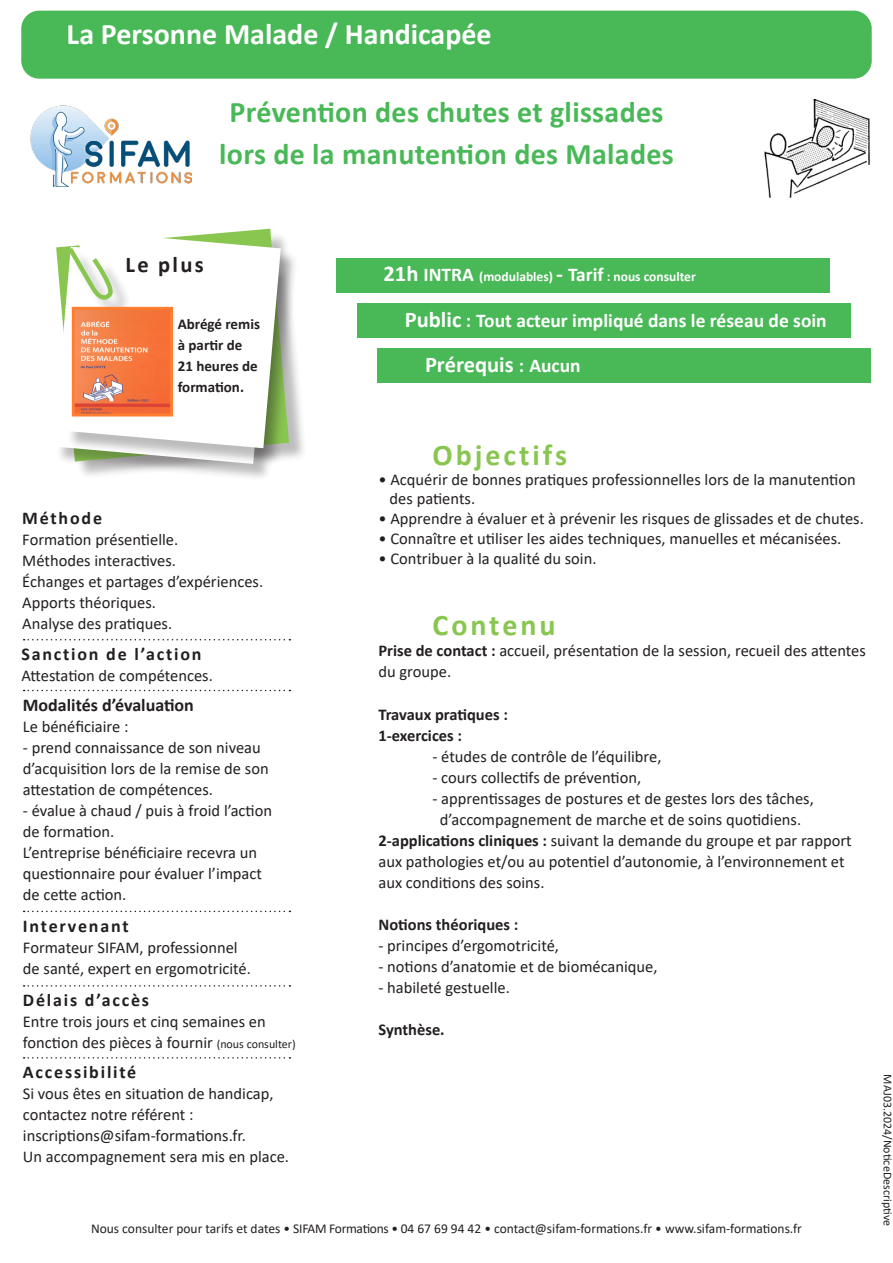
<style>
.page{position:relative;width:893px;height:1263px;background:#fff}
.page>*{position:absolute;margin:0;border:0;box-sizing:border-box;transform-origin:0 0}
.TITRE_1_G{font:700 30px "Calibri";letter-spacing:.01em;color:#49b857}
.t1{font:700 30px "Calibri";color:#fff}
.t2{font:700 30px "Calibri";letter-spacing:.1em;color:#89c650}
.t3{font:700 22.5px "Calibri";color:#fff}
.t4{font:700 22.5px "Calibri";letter-spacing:.1em;color:#231f20}
.t5{font:700 19.5px "Calibri";color:#fff}
.t6{font:700 18px "Calibri";letter-spacing:.1em;color:#231f20}
.t7{font:700 18px "Calibri";color:#231f20}
.t8{font:16.5px/21px "Calibri";color:#231f20}
.t9{font:700 16.5px "Calibri";color:#231f20}
.CORPS_DE_TEXTE{font:700 15px/21px "Calibri";color:#231f20}
.t10{font:13.5px "Calibri";color:#231f20}
.t11{font:700 13.5px "Calibri";color:#fff}
.t12{font:12px "Calibri";color:#231f20}
.s1{font-size:22.5px}
.s2{font-size:19.5px}
.s3{font-size:12px}
.s4{font-weight:700}
</style>
<div class="page">
<img style="left:764px;top:100px;width:106px;height:98px">
<img style="left:30px;top:105px;width:161px;height:81px">
<div style="left:21px;top:11px;width:851px;height:68px;background:#49b857;border-radius:18px"></div>
<div style="left:336px;top:258px;width:493px;height:34px;background:#49b857"></div>
<div style="left:377px;top:348px;width:494px;height:35px;background:#49b857"></div>
<div style="left:357px;top:304px;width:493px;height:34px;background:#49b857"></div>
<svg style="left:24px;top:639px;width:266px;height:1px"></svg>
<svg style="left:24px;top:911px;width:266px;height:1px"></svg>
<svg style="left:24px;top:985px;width:266px;height:2px"></svg>
<svg style="left:24px;top:1057px;width:266px;height:1px"></svg>
<svg style="left:24px;top:690px;width:266px;height:1px"></svg>
<div style="left:59px;top:231px;width:248px;height:249px;background:#231f20;opacity:.3"></div>
<div style="left:56px;top:249px;width:233px;height:233px;background:#231f20;opacity:.3"></div>
<svg style="left:56px;top:247px;width:10px;height:217px"></svg>
<div style="left:66px;top:234px;width:233px;height:232px;background:#231f20;opacity:.3"></div>
<svg style="left:64px;top:231px;width:217px;height:217px"></svg>
<div style="left:72px;top:251px;width:59px;height:67px;background:#231f20;opacity:.3"></div>
<svg style="left:64px;top:243px;width:52px;height:60px"></svg>
<img style="left:76px;top:311px;width:93px;height:101px">
<div style="left:72px;top:307px;width:101px;height:109px;border:3px solid #ff7e30"></div>
<p class="t1" style="left:67px;top:13px;width:426px">La Personne Malade / Handicapée</p>
<p class="TITRE_1_G" style="left:230px;top:91px;width:435px">Prévention des chutes et glissades</p>
<p class="TITRE_1_G" style="left:219px;top:133px;width:456px">lors de la manutention des Malades</p>
<p class="t4" style="left:126px;top:249px;width:80px">Le plus</p>
<p class="CORPS_DE_TEXTE" style="left:178px;top:313px;width:84px">Abrégé remis à partir de</p>
<p class="CORPS_DE_TEXTE" style="left:178px;top:355px;width:81px">21 heures de</p>
<p class="CORPS_DE_TEXTE" style="left:178px;top:376px;width:68px">formation.</p>
<p class="t11" style="left:384px;top:267px;width:314px"><span class="s1">21h</span> <span class="s2">INTRA</span> (modulables) <span class="s1">-</span> <span class="s2">Tarif</span> : nous consulter</p>
<p class="t5" style="left:405px;top:307px;width:423px"><span class="s1">Public</span> : Tout acteur impliqué dans le réseau de soin</p>
<p class="t3" style="left:425px;top:348px;width:157px">Prérequis <span class="s2">: Aucun</span></p>
<p class="t6" style="left:22px;top:506px;width:81px">Méthode</p>
<p class="t8" style="left:22px;top:529px;width:157px">Formation présentielle.</p>
<p class="t8" style="left:22px;top:550px;width:155px">Méthodes interactives.</p>
<p class="t8" style="left:22px;top:571px;width:242px">Échanges et partages d’expériences.<br>Apports théoriques.</p>
<p class="t8" style="left:22px;top:613px;width:151px">Analyse des pratiques.</p>
<p class="t6" style="left:21px;top:641px;width:182px">Sanction de l’action</p>
<p class="t8" style="left:21px;top:664px;width:193px">Attestation de compétences.</p>
<p class="t7" style="left:23px;top:692px;width:173px">Modalités d’évaluation</p>
<p class="t8" style="left:23px;top:716px;width:107px">Le bénéficiaire :</p>
<p class="t8" style="left:23px;top:737px;width:247px">- prend connaissance de son niveau d’acquisition lors de la remise de son attestation de compétences.</p>
<p class="t8" style="left:23px;top:800px;width:251px">- évalue à chaud / puis à froid l’action</p>
<p class="t8" style="left:23px;top:821px;width:93px">de formation.</p>
<p class="t8" style="left:23px;top:842px;width:236px">L’entreprise bénéficiaire recevra un</p>
<p class="t8" style="left:23px;top:863px;width:241px">questionnaire pour évaluer l’impact</p>
<p class="t8" style="left:23px;top:884px;width:105px">de cette action.</p>
<p class="t6" style="left:23px;top:914px;width:107px">Intervenant</p>
<p class="t8" style="left:23px;top:937px;width:216px">Formateur SIFAM, professionnel</p>
<p class="t8" style="left:23px;top:958px;width:230px">de santé, expert en ergomotricité.</p>
<p class="t6" style="left:23px;top:987px;width:128px">Délais d’accès</p>
<p class="t8" style="left:23px;top:1011px;width:274px">Entre trois jours et cinq semaines en fonction des pièces à fournir <span class="s3">(nous consulter)</span></p>
<p class="t6" style="left:23px;top:1060px;width:115px">Accessibilité</p>
<p class="t8" style="left:23px;top:1083px;width:252px">Si vous êtes en situation de handicap, contactez notre référent :</p>
<p class="t8" style="left:23px;top:1125px;width:224px">inscriptions@sifam-formations.fr.</p>
<p class="t8" style="left:23px;top:1146px;width:268px">Un accompagnement sera mis en place.</p>
<p class="t2" style="left:432px;top:433px;width:136px">Objectifs</p>
<p class="t8" style="left:378px;top:468px;width:479px">• Acquérir de bonnes pratiques professionnelles lors de la manutention</p>
<p class="t8" style="left:390px;top:488px;width:87px">des patients.</p>
<p class="t8" style="left:378px;top:508px;width:487px">• Apprendre à évaluer et à prévenir les risques de glissades et de chutes.</p>
<p class="t8" style="left:378px;top:527px;width:464px">• Connaître et utiliser les aides techniques, manuelles et mécanisées.</p>
<p class="t8" style="left:378px;top:547px;width:220px">• Contribuer à la qualité du soin.</p>
<p class="t2" style="left:432px;top:603px;width:125px">Contenu</p>
<p class="t8" style="left:378px;top:639px;width:489px"><span class="s4">Prise de contact :</span> accueil, présentation de la session, recueil des attentes du groupe.</p>
<p class="t9" style="left:378px;top:703px;width:131px">Travaux pratiques :</p>
<p class="t9" style="left:378px;top:724px;width:85px">1-exercices :</p>
<p class="t8" style="left:432px;top:745px;width:231px">- études de contrôle de l’équilibre,</p>
<p class="t8" style="left:432px;top:766px;width:210px">- cours collectifs de prévention,</p>
<p class="t8" style="left:432px;top:787px;width:383px">- apprentissages de postures et de gestes lors des tâches,</p>
<p class="t8" style="left:440px;top:808px;width:363px">d’accompagnement de marche et de soins quotidiens.</p>
<p class="t8" style="left:378px;top:829px;width:475px"><span class="s4">2-applications cliniques :</span> suivant la demande du groupe et par rapport aux pathologies et/ou au potentiel d’autonomie, à l’environnement et aux conditions des soins.</p>
<p class="t9" style="left:378px;top:913px;width:142px">Notions théoriques :</p>
<p class="t8" style="left:378px;top:934px;width:182px">- principes d’ergomotricité,</p>
<p class="t8" style="left:378px;top:955px;width:281px">- notions d’anatomie et de biomécanique,</p>
<p class="t8" style="left:378px;top:976px;width:133px">- habileté gestuelle.</p>
<p class="t9" style="left:378px;top:1018px;width:68px">Synthèse.</p>
<p class="t10" style="left:91px;top:1219px;width:712px">Nous consulter pour tarifs et dates • SIFAM Formations • 04 67 69 94 42 • contact@sifam-formations.fr • www.sifam-formations.fr</p>
<p class="t12" style="left:896px;top:1074px;width:153px;rotate:90deg">MAJ03.2024/NoticeDescriptive</p>
</div>
